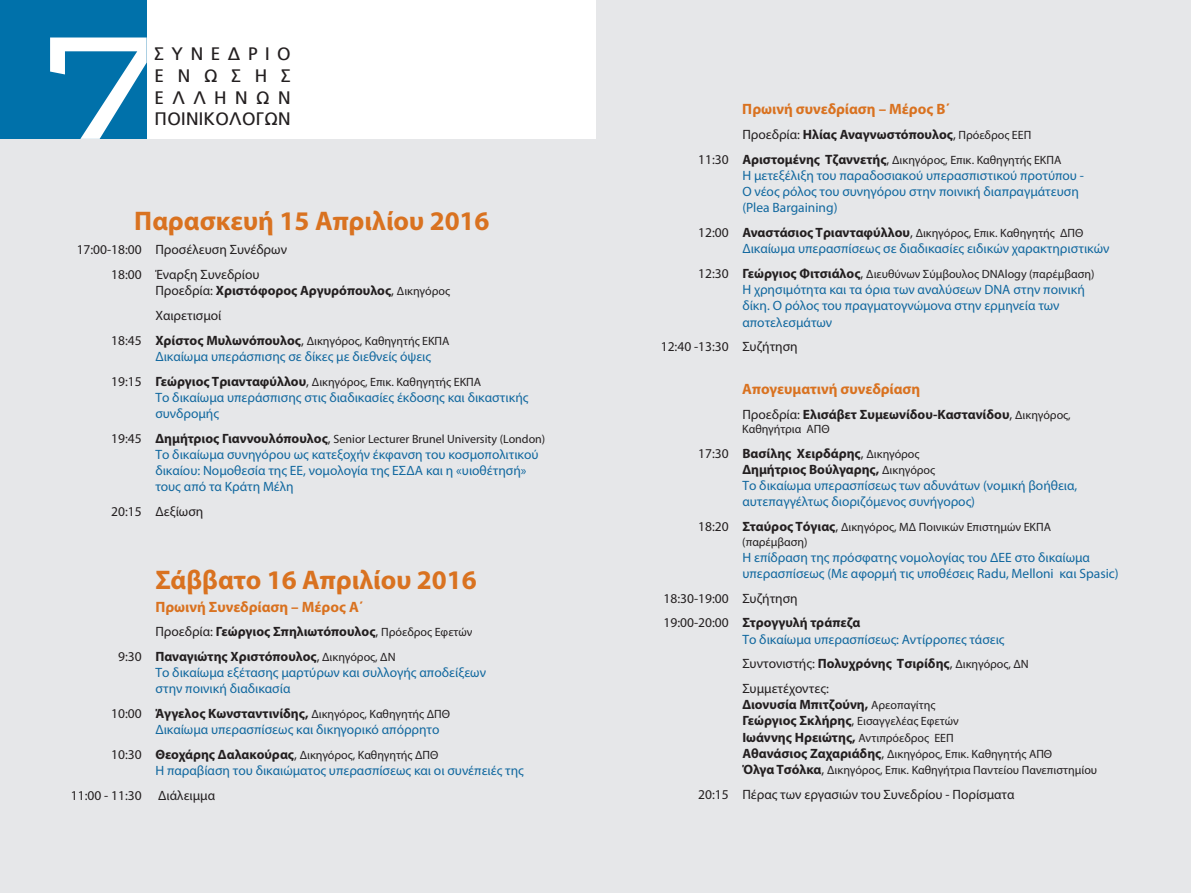
<style>
.page{position:relative;width:1191px;height:893px;background:#e6e7e9}
.page>*{position:absolute;margin:0;border:0;box-sizing:border-box;transform-origin:0 0}
.t1{font:700 27px "Myriad Pro";color:#d97220}
.t2{font:18px/21.6px "PF Catalog";letter-spacing:.42em;color:#231f20;text-align:justify}
.t3{font:700 15px "Myriad Pro";color:#d97220}
.t4{font:13.5px/16.2px "Myriad Pro";color:#11689f}
.t5{font:700 13.5px/24.8px "Myriad Pro";color:#231f20}
.t6{font:13.5px/24.8px "Myriad Pro";color:#231f20}
.t7{font:12px/14.4px "Myriad Pro";color:#231f20}
.s1{font-weight:400}
.s2{font-weight:400;font-size:12px}
.s3{font-size:13.5px}
.s4{font-weight:700;font-size:13.5px}
.s5{color:#231f20}
.s6{font-weight:700;color:#231f20}
.s7{font-size:12px;color:#231f20}
.s8{font-weight:700}
</style>
<div class="page">
<div style="left:0;top:0;width:595px;height:139px;background:#fff"></div>
<div style="left:0;top:0;width:147px;height:139px;background:#0071aa"></div>
<svg style="left:50px;top:38px;width:97px;height:101px"></svg>
<h2 class="t2" style="left:154px;top:44px;width:138px">ΣΥΝΕΔΡΙΟ ΕΝΩΣΗΣ ΕΛΛΗΝΩΝ ΠΟΙΝΙΚΟΛΟΓΩΝ</h2>
<h1 class="t1" style="left:134px;top:203px;width:357px">Παρασκευή 15 Απριλίου 2016</h1>
<p class="t6" style="left:77px;top:237px;width:212px;text-align:center">17:00-18:00 Προσέλευση Συνέδρων<br>18:00 Έναρξη Συνεδρίου</p>
<p class="t5" style="left:155px;top:278px;width:296px"><span class="s1">Προεδρία:</span> Χριστόφορος Αργυρόπουλος<span class="s1">,</span> <span class="s2">Δικηγόρος<br></span><span class="s1">Χαιρετισμοί</span></p>
<p class="t7" style="left:111px;top:333px;width:340px"><span class="s3">18:45</span> <span class="s4">Χρίστος Μυλωνόπουλος</span><span class="s3">,</span> Δικηγόρος, Καθηγητής ΕΚΠΑ</p>
<p class="t4" style="left:155px;top:348px;width:277px">Δικαίωμα υπεράσπισης σε δίκες με διεθνείς όψεις</p>
<p class="t7" style="left:111px;top:374px;width:371px"><span class="s3">19:15</span> <span class="s4">Γεώργιος Τριανταφύλλου</span><span class="s3">,</span> Δικηγόρος, Επικ. Καθηγητής ΕΚΠΑ</p>
<p class="t4" style="left:155px;top:389px;width:375px">Το δικαίωμα υπεράσπισης στις διαδικασίες έκδοσης και δικαστικής συνδρομής</p>
<p class="t7" style="left:111px;top:431px;width:435px"><span class="s3">19:45</span> <span class="s4">Δημήτριος Γιαννουλόπουλος</span><span class="s3">,</span> Senior Lecturer Brunel University (London)</p>
<p class="t4" style="left:155px;top:446px;width:385px">Το δικαίωμα συνηγόρου ως κατεξοχήν έκφανση του κοσμοπολιτικού δικαίου: Νομοθεσία της ΕΕ, νομολογία της ΕΣΔΑ και η «υιοθέτησή» τους από τα Κράτη Μέλη</p>
<p class="t6" style="left:111px;top:499px;width:94px">20:15 Δεξίωση</p>
<h1 class="t1" style="left:155px;top:563px;width:323px">Σάββατο 16 Απριλίου 2016</h1>
<p class="t3" style="left:155px;top:597px;width:210px">Πρωινή Συνεδρίαση – Μέρος Α΄</p>
<p class="t5" style="left:118px;top:619px;width:356px;text-indent:37px"><span class="s1">Προεδρία:</span> Γεώργιος Σπηλιωτόπουλος<span class="s1">,</span> <span class="s2">Πρόεδρος Εφετών<br></span><span class="s1">9:30</span> Παναγιώτης Χριστόπουλος<span class="s1">,</span> <span class="s2">Δικηγόρος, ΔΝ</span></p>
<p class="t4" style="left:155px;top:664px;width:332px">Το δικαίωμα εξέτασης μαρτύρων και συλλογής αποδείξεων στην ποινική διαδικασία</p>
<p class="t4" style="left:155px;top:705px;width:296px;text-indent:-44px"><span class="s5">10:00</span> <span class="s6">Άγγελος Κωνσταντινίδης,</span> <span class="s7">Δικηγόρος, Καθηγητής ΔΠΘ<br></span>Δικαίωμα υπερασπίσεως και δικηγορικό απόρρητο</p>
<p class="t7" style="left:111px;top:748px;width:329px"><span class="s3">10:30</span> <span class="s4">Θεοχάρης Δαλακούρας</span><span class="s3">,</span> Δικηγόρος, Καθηγητής ΔΠΘ</p>
<p class="t4" style="left:155px;top:762px;width:370px">Η παραβίαση του δικαιώματος υπερασπίσεως και οι συνέπειές της</p>
<p class="t6" style="left:71px;top:783px;width:146px">11:00 - 11:30 Διάλειμμα</p>
<p class="t3" style="left:742px;top:100px;width:209px">Πρωινή συνεδρίαση – Μέρος Β΄</p>
<p class="t5" style="left:742px;top:122px;width:290px"><span class="s1">Προεδρία:</span> Ηλίας Αναγνωστόπουλος<span class="s1">,</span> <span class="s2">Πρόεδρος ΕΕΠ</span></p>
<p class="t7" style="left:698px;top:152px;width:364px"><span class="s3">11:30</span> <span class="s4">Αριστομένης Τζαννετής</span><span class="s3">,</span> Δικηγόρος, Επικ. Καθηγητής ΕΚΠΑ</p>
<p class="t4" style="left:742px;top:167px;width:343px">Η μετεξέλιξη του παραδοσιακού υπερασπιστικού προτύπου -<br>Ο νέος ρόλος του συνηγόρου στην ποινική διαπραγμάτευση (Plea Bargaining)</p>
<p class="t7" style="left:698px;top:226px;width:386px"><span class="s3">12:00</span> <span class="s4">Αναστάσιος Τριανταφύλλου</span><span class="s3">,</span> Δικηγόρος, Επικ. Καθηγητής ΔΠΘ</p>
<p class="t4" style="left:742px;top:240px;width:369px">Δικαίωμα υπερασπίσεως σε διαδικασίες ειδικών χαρακτηριστικών</p>
<p class="t7" style="left:698px;top:267px;width:398px"><span class="s3">12:30</span> <span class="s4">Γεώργιος Φιτσιάλος</span><span class="s3">,</span> Διευθύνων Σύμβουλος DNAlogy (παρέμβαση)</p>
<p class="t4" style="left:742px;top:281px;width:344px">Η χρησιμότητα και τα όρια των αναλύσεων DNA στην ποινική δίκη. Ο ρόλος του πραγματογνώμονα στην ερμηνεία των αποτελεσμάτων</p>
<p class="t6" style="left:661px;top:334px;width:138px">12:40 -13:30 Συζήτηση</p>
<p class="t3" style="left:742px;top:379px;width:179px">Απογευματινή συνεδρίαση</p>
<p class="t5" style="left:742px;top:401px;width:330px"><span class="s1">Προεδρία:</span> Ελισάβετ Συμεωνίδου-Καστανίδου<span class="s1">,</span> <span class="s2">Δικηγόρος,</span></p>
<p class="t7" style="left:742px;top:422px;width:89px">Καθηγήτρια ΑΠΘ</p>
<p class="t4" style="left:742px;top:445px;width:336px;text-indent:-44px"><span class="s5">17:30</span> <span class="s6">Βασίλης Χειρδάρης</span><span class="s5">,</span> <span class="s7">Δικηγόρος<br></span><span class="s6">Δημήτριος Βούλγαρης,</span> <span class="s7">Δικηγόρος<br></span>Το δικαίωμα υπερασπίσεως των αδυνάτων (νομική βοήθεια, αυτεπαγγέλτως διοριζόμενος συνήγορος)</p>
<p class="t7" style="left:742px;top:520px;width:310px;text-indent:-44px"><span class="s3">18:20</span> <span class="s4">Σταύρος Τόγιας</span><span class="s3">,</span> Δικηγόρος, ΜΔ Ποινικών Επιστημών ΕΚΠΑ (παρέμβαση)</p>
<p class="t4" style="left:742px;top:549px;width:378px">Η επίδραση της πρόσφατης νομολογίας του ΔΕΕ στο δικαίωμα υπερασπίσεως (Με αφορμή τις υποθέσεις Radu, Melloni και Spasic)</p>
<p class="t6" style="left:663px;top:585px;width:198px">18:30-19:00 Συζήτηση<br>19:00-20:00 <span class="s8">Στρογγυλή τράπεζα</span></p>
<p class="t4" style="left:742px;top:626px;width:288px;line-height:24.8px">Το δικαίωμα υπερασπίσεως: Αντίρροπες τάσεις<br><span class="s5">Συντονιστής:</span> <span class="s6">Πολυχρόνης Τσιρίδης</span><span class="s5">,</span> <span class="s7">Δικηγόρος, ΔΝ<br></span><span class="s5">Συμμετέχοντες:</span></p>
<p class="t5" style="left:742px;top:692px;width:194px">Διονυσία Μπιτζούνη, <span class="s2">Αρεοπαγίτης</span></p>
<p class="t7" style="left:742px;top:714px;width:218px"><span class="s4">Γεώργιος Σκλήρης</span><span class="s3">,</span> Εισαγγελέας Εφετών</p>
<p class="t5" style="left:742px;top:724px;width:213px">Ιωάννης Ηρειώτης, <span class="s2">Αντιπρόεδρος ΕΕΠ</span></p>
<p class="t7" style="left:742px;top:745px;width:356px;line-height:16.2px"><span class="s4">Αθανάσιος Ζαχαριάδης</span><span class="s3">,</span> Δικηγόρος, Επικ. Καθηγητής ΑΠΘ<br><span class="s4">Όλγα Τσόλκα</span><span class="s3">,</span> Δικηγόρος, Επικ. Καθηγήτρια Παντείου Πανεπιστημίου</p>
<p class="t6" style="left:698px;top:782px;width:318px">20:15 Πέρας των εργασιών του Συνεδρίου - Πορίσματα</p>
</div>
